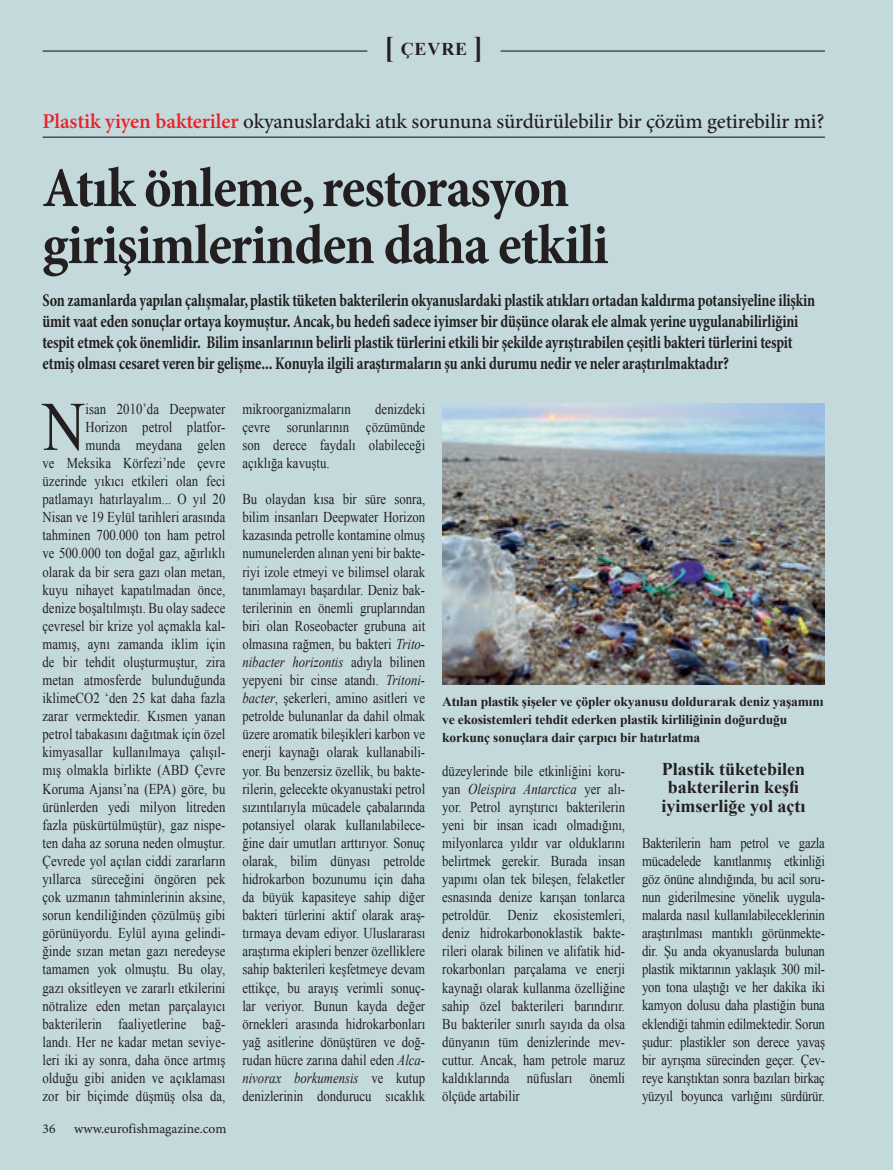
<style>
.page{position:relative;width:893px;height:1170px;background:#fff}
.page>*{position:absolute;margin:0;border:0;box-sizing:border-box;transform-origin:0 0}
.t1{font:69.6px "Times New Roman";color:#231f20;scale:.85 1}
.t2{font:700 condensed 57px/57px "Minion Pro";letter-spacing:-.02em;color:#231f20}
.t3{font:500 21px "Minion Pro";letter-spacing:-.005em;color:#231f20}
.t4{font:700 condensed 18px/21px "Minion Pro";letter-spacing:-.01em;color:#231f20;scale:.85 1}
.t5{font:700 18px/18px "Times New Roman";color:#231f20;text-align:center}
.t6{font:15px/18.1px "Times New Roman";letter-spacing:.005em;color:#231f20;text-align:justify;scale:.85 1}
.t7{font:700 13.5px/18px "Times New Roman";letter-spacing:-.01em;color:#231f20}
.t8{font:13.5px "Minion Pro";color:#231f20}
.s1{font-size:28.5px}
.s2{font-weight:600;color:#eb2229}
.s3{font-style:italic}
</style>
<div class="page">
<div style="left:0;top:0;width:893px;height:1169px;background:#c4d9dc"></div>
<hr style="left:43px;top:50px;width:324px;height:2px;background:#231f20">
<hr style="left:501px;top:50px;width:324px;height:2px;background:#231f20">
<hr style="left:43px;top:137px;width:782px;height:1px;background:#231f20">
<img style="left:442px;top:403px;width:383px;height:281px">
<p class="t5" style="left:384px;top:39px;width:100px"><span class="s1">[</span> ÇEVRE <span class="s1">]</span></p>
<h3 class="t3" style="left:43px;top:107px;width:784px"><span class="s2">Plastik yiyen bakteriler</span> okyanuslardaki atık sorununa sürdürülebilir bir çözüm getirebilir mi?</h3>
<h2 class="t2" style="left:43px;top:162px;width:568px">Atık önleme, restorasyon girişimlerinden daha etkili</h2>
<p class="t4" style="left:43px;top:291px;width:911px">Son zamanlarda yapılan çalışmalar, plastik tüketen bakterilerin okyanuslardaki plastik atıkları ortadan kaldırma potansiyeline ilişkin ümit vaat eden sonuçlar ortaya koymuştur. Ancak, bu hedefi sadece iyimser bir düşünce olarak ele almak yerine uygulanabilirliğini tespit etmek çok önemlidir. Bilim insanlarının belirli plastik türlerini etkili bir şekilde ayrıştırabilen çeşitli bakteri türlerini tespit etmiş olması cesaret veren bir gelişme... Konuyla ilgili araştırmaların şu anki durumu nedir ve neler araştırılmaktadır?</p>
<h1 class="t1" style="left:43px;top:380px;width:52px">N</h1>
<p class="t6" style="left:242px;top:399px;width:217px;text-indent:133px">denizdeki çevre sorunlarının çözümünde son derece faydalı olabileceği açıklığa kavuştu.</p>
<p class="t6" style="left:242px;top:490px;width:217px">Bu olaydan kısa bir süre sonra, bilim insanları Deepwater Horizon kazasında petrolle kontamine olmuş numunelerden alınan yeni bir bakte&shy;riyi izole etmeyi ve bilimsel olarak tanımlamayı başardılar. Deniz bak&shy;terilerinin en önemli gruplarından biri olan Roseobacter grubuna ait olmasına rağmen, bu bakteri <span class="s3">Trito&shy;nibacter horizontis</span> adıyla bilinen yepyeni bir cinse atandı. <span class="s3">Tritoni&shy;bacter</span>, şekerleri, amino asitleri ve petrolde bulunanlar da dahil olmak üzere aromatik bileşikleri karbon ve enerji kaynağı olarak kullanabili&shy;yor. Bu benzersiz özellik, bu bakte&shy;rilerin, gelecekte okyanustaki petrol sızıntılarıyla mücadele çabalarında potansiyel olarak kullanılabilece&shy;ğine dair umutları arttırıyor. Sonuç olarak, bilim dünyası petrolde hidrokarbon bozunumu için daha da büyük kapasiteye sahip diğer bakteri türlerini aktif olarak araş&shy;tırmaya devam ediyor. Uluslararası araştırma ekipleri benzer özelliklere sahip bakterileri keşfetmeye devam ettikçe, bu arayış verimli sonuç&shy;lar veriyor. Bunun kayda değer örnekleri arasında hidrokarbonları yağ asitlerine dönüştüren ve doğ&shy;rudan hücre zarına dahil eden <span class="s3">Alca&shy;nivorax borkumensis</span> ve kutup denizlerinin dondurucu sıcaklık</p>
<p class="t6" style="left:242px;top:399px;width:129px">mikroorganizmaların</p>
<p class="t6" style="left:43px;top:399px;width:217px;text-align:right">isan 2010’da Deepwater Horizon petrol platfor-<br>munda meydana gelen<br>ve Meksika Körfezi’nde çevre üzerinde yıkıcı etkileri olan feci patlamayı hatırlayalım... O yıl 20<br>Nisan ve 19 Eylül tarihleri arasında tahminen 700.000 ton ham petrol ve 500.000 ton doğal gaz, ağırlıklı olarak da bir sera gazı olan metan, kuyu nihayet kapatılmadan önce, denize boşaltılmıştı. Bu olay sadece çevresel bir krize yol açmakla kal&shy;mamış, aynı zamanda iklim için de bir tehdit oluşturmuştur, zira metan atmosferde bulunduğunda iklimeCO2 ‘den 25 kat daha fazla zarar vermektedir. Kısmen yanan petrol tabakasını dağıtmak için özel kimyasallar kullanılmaya çalışıl&shy;mış olmakla birlikte (ABD Çevre Koruma Ajansı’na (EPA) göre, bu ürünlerden yedi milyon litreden fazla püskürtülmüştür), gaz nispe&shy;ten daha az soruna neden olmuştur.<br>Çevrede yol açılan ciddi zararların yıllarca süreceğini öngören pek çok uzmanın tahminlerinin aksine, sorun kendiliğinden çözülmüş gibi görünüyordu. Eylül ayına gelindi&shy;ğinde sızan metan gazı neredeyse tamamen yok olmuştu. Bu olay, gazı oksitleyen ve zararlı etkilerini nötralize eden metan parçalayıcı bakterilerin faaliyetlerine bağ&shy;landı. Her ne kadar metan seviye&shy;leri iki ay sonra, daha önce artmış olduğu gibi aniden ve açıklaması zor bir biçimde düşmüş olsa da,</p>
<p class="t7" style="left:442px;top:691px;width:383px">Atılan plastik şişeler ve çöpler okyanusu doldurarak deniz yaşamını ve ekosistemleri tehdit ederken plastik kirliliğinin doğurduğu korkunç sonuçlara dair çarpıcı bir hatırlatma</p>
<p class="t6" style="left:442px;top:761px;width:217px">düzeylerinde bile etkinliğini koru&shy;yan <span class="s3">Oleispira Antarctica</span> yer alı&shy;yor. Petrol ayrıştırıcı bakterilerin yeni bir insan icadı olmadığını, milyonlarca yıldır var olduklarını belirtmek gerekir. Burada insan yapımı olan tek bileşen, felaketler esnasında denize karışan tonlarca petroldür. Deniz ekosistemleri, deniz hidrokarbonoklastik bakte&shy;rileri olarak bilinen ve alifatik hid&shy;rokarbonları parçalama ve enerji kaynağı olarak kullanma özelliğine sahip özel bakterileri barındırır.<br>Bu bakteriler sınırlı sayıda da olsa dünyanın tüm denizlerinde mev&shy;cuttur. Ancak, ham petrole maruz kaldıklarında nüfusları önemli ölçüde artabilir</p>
<p class="t5" style="left:661px;top:759px;width:145px">Plastik tüketebilen -bakterilerin keşfi -iyimserliğe yol açtı</p>
<p class="t6" style="left:642px;top:833px;width:217px">Bakterilerin ham petrol ve gazla mücadelede kanıtlanmış etkinliği göz önüne alındığında, bu acil soru&shy;nun giderilmesine yönelik uygula&shy;malarda nasıl kullanılabileceklerinin araştırılması mantıklı görünmekte&shy;dir. Şu anda okyanuslarda bulunan plastik miktarının yaklaşık 300 mil&shy;yon tona ulaştığı ve her dakika iki kamyon dolusu daha plastiğin buna eklendiği tahmin edilmektedir. Sorun şudur: plastikler son derece yavaş bir ayrışma sürecinden geçer. Çev&shy;reye karıştıktan sonra bazıları birkaç yüzyıl boyunca varlığını sürdürür.</p>
<p class="t8" style="left:43px;top:1120px;width:14px">36</p>
<p class="t8" style="left:74px;top:1120px;width:154px">www.eurofishmagazine.com</p>
</div>
